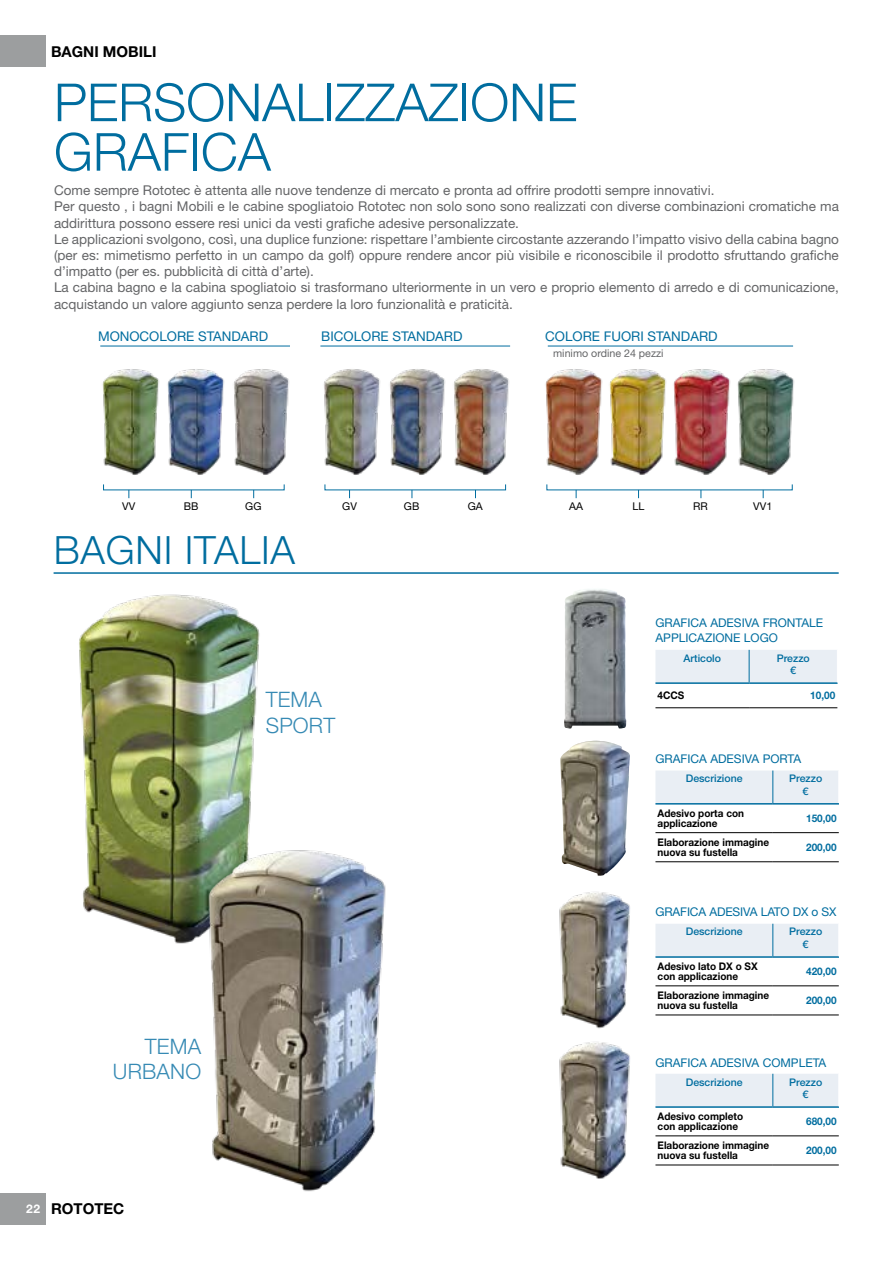
<style>
.page{position:relative;width:893px;height:1263px;background:#fff}
.page>*{position:absolute;margin:0;border:0;box-sizing:border-box;transform-origin:0 0}
.t1{font:300 52.5px/49.5px "Helvetica Neue LT Std";color:#006d9f}
.t2{font:300 39px "Helvetica Neue LT Std";letter-spacing:.02em;color:#006d9f}
.t3{font:300 21.3px/25.5px "Helvetica Neue LT Std";letter-spacing:.01em;color:#368ab4;text-align:right}
.t4{font:700 15px "Helvetica Neue LT Std";color:#000}
.t5{font:13.5px/16.2px "Helvetica Neue LT Std";color:#646567}
.t6{font:13.35px "Helvetica Neue LT Std";color:#006d9f}
.t7{font:12px/14.4px "Helvetica Neue LT Std";color:#006d9f}
.t8{font:10.65px "Helvetica Neue LT Std";letter-spacing:.01em;color:#000}
.t9{font:10.65px "Helvetica Neue LT Std";color:#646567}
.t10{font:700 10.5px/10.5px "Helvetica Neue LT Std";color:#000;scale:.95 1}
.t11{font:500 10.5px/12.6px "Helvetica Neue LT Std";color:#006d9f;text-align:center}
.t12{font:700 10.5px "Helvetica Neue LT Std";color:#006d9f;scale:.95 1}
.s1{font-size:12px;color:#fff}
</style>
<div class="page">
<div style="left:0;top:1193px;width:45px;height:31px;background:#9c9e9f"></div>
<div style="left:0;top:35px;width:45px;height:32px;background:#9c9e9f"></div>
<img style="left:102px;top:370px;width:58px;height:105px">
<img style="left:167px;top:370px;width:58px;height:105px">
<img style="left:233px;top:370px;width:56px;height:105px">
<img style="left:324px;top:370px;width:56px;height:105px">
<img style="left:390px;top:370px;width:55px;height:105px">
<img style="left:545px;top:370px;width:58px;height:105px">
<img style="left:609px;top:370px;width:58px;height:105px">
<img style="left:673px;top:370px;width:58px;height:105px">
<img style="left:737px;top:370px;width:58px;height:105px">
<svg style="left:100px;top:345px;width:185px;height:25px"></svg>
<svg style="left:547px;top:345px;width:247px;height:25px"></svg>
<svg style="left:321px;top:345px;width:187px;height:25px"></svg>
<img style="left:451px;top:366px;width:58px;height:109px">
<hr style="left:100px;top:346px;width:190px;height:1px;background:#006d9f">
<hr style="left:320px;top:346px;width:190px;height:1px;background:#006d9f">
<hr style="left:548px;top:346px;width:245px;height:1px;background:#006d9f">
<img style="left:560px;top:741px;width:70px;height:135px">
<img style="left:79px;top:594px;width:181px;height:350px">
<img style="left:196px;top:846px;width:190px;height:346px">
<div style="left:655px;top:650px;width:182px;height:32px;background:#e9eef4"></div>
<hr style="left:655px;top:682px;width:94px;height:2px;background:#006d9f">
<hr style="left:749px;top:682px;width:89px;height:2px;background:#006d9f">
<hr style="left:655px;top:707px;width:94px;height:1px;background:#000">
<hr style="left:749px;top:707px;width:88px;height:1px;background:#000">
<hr style="left:749px;top:650px;width:1px;height:32px;background:#006d9f">
<div style="left:655px;top:770px;width:183px;height:33px;background:#e9eef4"></div>
<hr style="left:773px;top:861px;width:66px;height:1px;background:#000">
<hr style="left:655px;top:861px;width:118px;height:1px;background:#000">
<hr style="left:655px;top:803px;width:118px;height:1px;background:#006d9f">
<hr style="left:773px;top:803px;width:66px;height:1px;background:#006d9f">
<hr style="left:655px;top:832px;width:118px;height:1px;background:#000">
<hr style="left:773px;top:832px;width:66px;height:1px;background:#000">
<hr style="left:772px;top:770px;width:1px;height:33px;background:#006d9f">
<div style="left:655px;top:924px;width:183px;height:32px;background:#e9eef4"></div>
<hr style="left:773px;top:1015px;width:66px;height:1px;background:#000">
<hr style="left:655px;top:1015px;width:118px;height:1px;background:#000">
<hr style="left:655px;top:956px;width:118px;height:2px;background:#006d9f">
<hr style="left:773px;top:956px;width:66px;height:2px;background:#006d9f">
<hr style="left:655px;top:985px;width:118px;height:1px;background:#000">
<hr style="left:773px;top:985px;width:66px;height:1px;background:#000">
<hr style="left:772px;top:924px;width:1px;height:32px;background:#006d9f">
<div style="left:655px;top:1074px;width:183px;height:32px;background:#e9eef4"></div>
<hr style="left:773px;top:1165px;width:66px;height:1px;background:#000">
<hr style="left:655px;top:1165px;width:118px;height:1px;background:#000">
<hr style="left:655px;top:1106px;width:118px;height:2px;background:#006d9f">
<hr style="left:773px;top:1106px;width:66px;height:2px;background:#006d9f">
<hr style="left:655px;top:1135px;width:118px;height:1px;background:#000">
<hr style="left:773px;top:1135px;width:66px;height:1px;background:#000">
<hr style="left:772px;top:1074px;width:1px;height:32px;background:#006d9f">
<hr style="left:54px;top:572px;width:785px;height:2px;background:#006d9f">
<img style="left:564px;top:589px;width:62px;height:140px">
<img style="left:559px;top:1042px;width:71px;height:137px">
<img style="left:559px;top:892px;width:71px;height:136px">
<p class="t4" style="left:51px;top:43px;width:107px">BAGNI MOBILI</p>
<h1 class="t1" style="left:54px;top:77px;width:525px">PERSONALIZZAZIONE<br>GRAFICA</h1>
<p class="t5" style="left:54px;top:182px;width:786px">Come sempre Rototec è attenta alle nuove tendenze di mercato e pronta ad offrire prodotti sempre innovativi.<br>Per questo , i bagni Mobili e le cabine spogliatoio Rototec non solo sono sono realizzati con diverse combinazioni cromatiche ma addirittura possono essere resi unici da vesti grafiche adesive personalizzate.<br>Le applicazioni svolgono, così, una duplice funzione: rispettare l’ambiente circostante azzerando l’impatto visivo della cabina bagno (per es: mimetismo perfetto in un campo da golf) oppure rendere ancor più visibile e riconoscibile il prodotto sfruttando grafiche d’impatto (per es. pubblicità di città d’arte).<br>La cabina bagno e la cabina spogliatoio si trasformano ulteriormente in un vero e proprio elemento di arredo e di comunicazione, acquistando un valore aggiunto senza perdere la loro funzionalità e praticità.</p>
<p class="t6" style="left:98px;top:328px;width:172px">MONOCOLORE STANDARD</p>
<p class="t6" style="left:321px;top:328px;width:143px">BICOLORE STANDARD</p>
<p class="t6" style="left:545px;top:328px;width:174px">COLORE FUORI STANDARD</p>
<p class="t9" style="left:553px;top:347px;width:112px">minimo ordine 24 pezzi</p>
<p class="t8" style="left:122px;top:500px;width:15px">VV</p>
<p class="t8" style="left:184px;top:500px;width:16px">BB</p>
<p class="t8" style="left:245px;top:500px;width:18px">GG</p>
<p class="t8" style="left:342px;top:500px;width:16px">GV</p>
<p class="t8" style="left:404px;top:500px;width:17px">GB</p>
<p class="t8" style="left:468px;top:500px;width:17px">GA</p>
<p class="t8" style="left:569px;top:500px;width:15px">AA</p>
<p class="t8" style="left:632px;top:500px;width:13px">LL</p>
<p class="t8" style="left:693px;top:500px;width:16px">RR</p>
<p class="t8" style="left:753px;top:500px;width:21px">VV1</p>
<h2 class="t2" style="left:54px;top:527px;width:243px">BAGNI ITALIA</h2>
<h3 class="t3" style="left:266px;top:686px;width:71px;text-align:left">TEMA<br>SPORT</h3>
<h3 class="t3" style="left:113px;top:1033px;width:90px">TEMA<br>URBANO</h3>
<p class="t4" style="left:26px;top:1199px;width:100px"><span class="s1">22</span> ROTOTEC</p>
<p class="t7" style="left:655px;top:616px;width:169px">GRAFICA ADESIVA FRONTALE<br>APPLICAZIONE LOGO</p>
<p class="t11" style="left:683px;top:651px;width:39px">Articolo</p>
<p class="t11" style="left:777px;top:651px;width:35px">Prezzo €</p>
<p class="t10" style="left:658px;top:690px;width:30px">4CCS</p>
<p class="t12" style="left:810px;top:689px;width:28px">10,00</p>
<p class="t7" style="left:655px;top:751px;width:147px">GRAFICA ADESIVA PORTA</p>
<p class="t11" style="left:686px;top:772px;width:58px">Descrizione</p>
<p class="t11" style="left:789px;top:772px;width:35px">Prezzo €</p>
<p class="t10" style="left:658px;top:807px;width:93px">Adesivo porta con applicazione</p>
<p class="t12" style="left:806px;top:812px;width:34px">150,00</p>
<p class="t10" style="left:658px;top:836px;width:119px">Elaborazione immagine nuova su fustella</p>
<p class="t12" style="left:806px;top:841px;width:34px">200,00</p>
<p class="t7" style="left:655px;top:904px;width:183px">GRAFICA ADESIVA LATO DX o SX</p>
<p class="t11" style="left:686px;top:925px;width:58px">Descrizione</p>
<p class="t11" style="left:789px;top:925px;width:35px">Prezzo €</p>
<p class="t10" style="left:658px;top:961px;width:107px">Adesivo lato DX o SX con applicazione</p>
<p class="t12" style="left:806px;top:965px;width:34px">420,00</p>
<p class="t10" style="left:658px;top:990px;width:119px">Elaborazione immagine nuova su fustella</p>
<p class="t12" style="left:806px;top:994px;width:34px">200,00</p>
<p class="t7" style="left:655px;top:1055px;width:172px">GRAFICA ADESIVA COMPLETA</p>
<p class="t11" style="left:686px;top:1075px;width:58px">Descrizione</p>
<p class="t11" style="left:789px;top:1075px;width:35px">Prezzo €</p>
<p class="t10" style="left:658px;top:1111px;width:91px">Adesivo completo con applicazione</p>
<p class="t12" style="left:806px;top:1115px;width:34px">680,00</p>
<p class="t10" style="left:658px;top:1140px;width:119px">Elaborazione immagine nuova su fustella</p>
<p class="t12" style="left:806px;top:1144px;width:34px">200,00</p>
</div>
